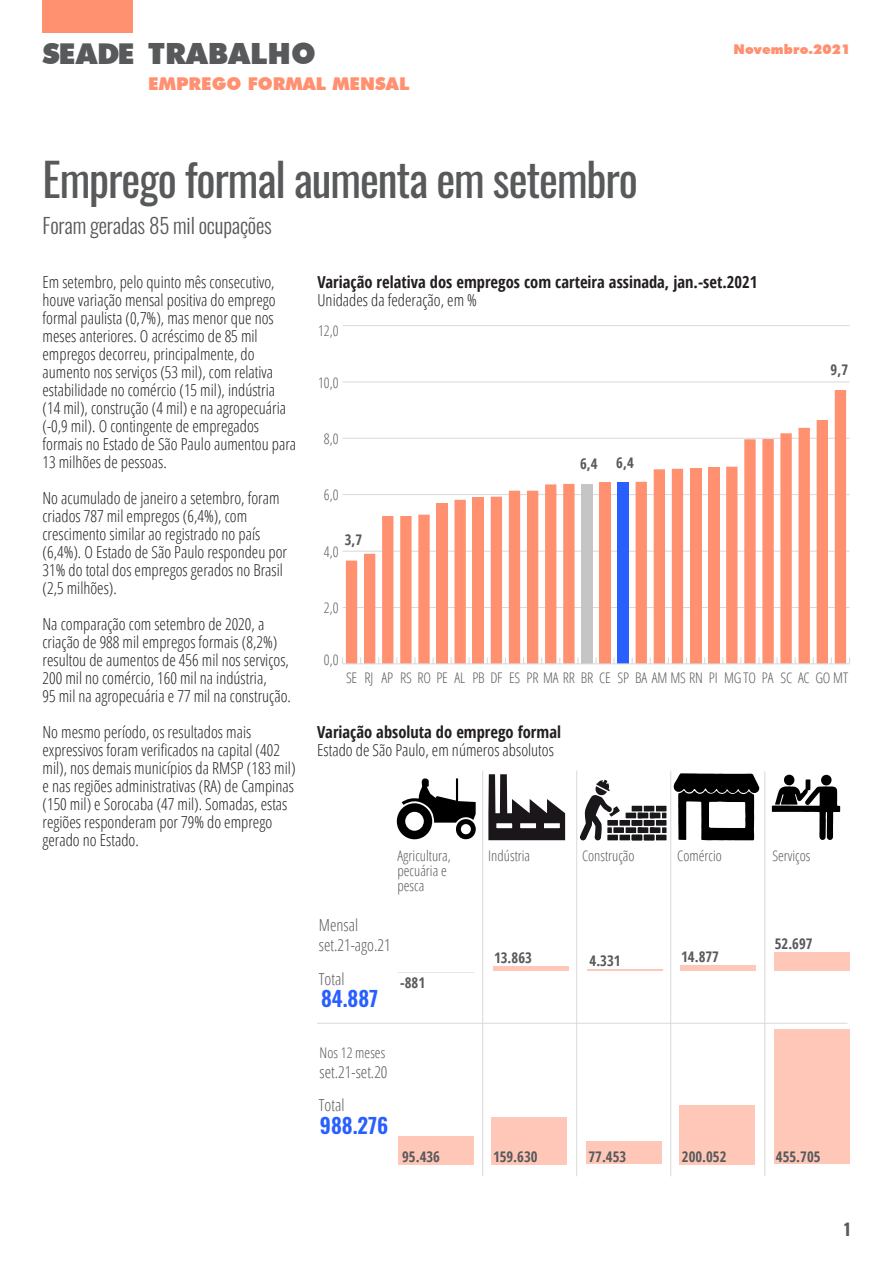
<style>
.page{position:relative;width:893px;height:1263px;background:#fff}
.page>*{position:absolute;margin:0;border:0;box-sizing:border-box;transform-origin:0 0}
.t1{font:45px "Oswald";letter-spacing:-.025em;color:#58595b}
.t2{font:900 29.25px "Futura BT";letter-spacing:.005em;color:#58595b}
.t3{font:900 28.65px "Futura BT";letter-spacing:-.03em;color:#58595b}
.t4{font:300 21px "Oswald";letter-spacing:-.01em;color:#58595b}
.t5{font:600 21px "Oswald";color:#2a5fff}
.t6{font:900 17.7px "Futura BT";letter-spacing:.005em;color:#ff9070}
.t7{font:300 16.5px/18px "Open Sans Condensed";color:#231f20}
.t8{font:700 16.5px "Open Sans Condensed";color:#231f20}
.t9{font:300 16.5px/33.9px "Open Sans Condensed";color:#58595b}
.t10{font:16.5px "Oswald";color:#58595b}
.t11{font:300 14.7px/15px "Open Sans Condensed";color:#58595b}
.t12{font:700 14.7px "Open Sans Condensed";color:#58595b}
.t13{font:300 14.55px "Open Sans Condensed";letter-spacing:-.01em;color:#58595b}
.t14{font:700 14.55px "Open Sans Condensed";color:#58595b}
.t15{font:900 13.5px "Futura BT";letter-spacing:.005em;color:#ff9070}
</style>
<div class="page">
<div style="left:43px;top:0;width:90px;height:33px;background:#ff9070"></div>
<hr style="left:342px;top:325px;width:507px;height:1px;background:#d9d9d9">
<hr style="left:342px;top:381px;width:507px;height:1px;background:#d9d9d9">
<hr style="left:342px;top:438px;width:507px;height:1px;background:#d9d9d9">
<hr style="left:342px;top:494px;width:507px;height:1px;background:#d9d9d9">
<hr style="left:342px;top:551px;width:507px;height:1px;background:#d9d9d9">
<hr style="left:342px;top:607px;width:507px;height:1px;background:#d9d9d9">
<svg style="left:346px;top:390px;width:500px;height:273px"></svg>
<hr style="left:342px;top:663px;width:507px;height:1px;background:#d9d9d9">
<svg style="left:776px;top:657px;width:2px;height:6px"></svg>
<svg style="left:758px;top:657px;width:2px;height:6px"></svg>
<svg style="left:613px;top:657px;width:2px;height:6px"></svg>
<svg style="left:595px;top:657px;width:2px;height:6px"></svg>
<svg style="left:397px;top:778px;width:79px;height:61px"></svg>
<svg style="left:772px;top:775px;width:68px;height:65px"></svg>
<div style="left:821px;top:775px;width:10px;height:11px;background:#000;border-radius:50%"></div>
<svg style="left:673px;top:773px;width:87px;height:67px"></svg>
<svg style="left:488px;top:774px;width:77px;height:66px"></svg>
<div style="left:496px;top:822px;width:17px;height:7px;background:#fff"></div>
<div style="left:495px;top:822px;width:19px;height:8px;border:2px solid #1a161a"></div>
<div style="left:519px;top:822px;width:18px;height:7px;background:#fff"></div>
<div style="left:519px;top:822px;width:18px;height:8px;border:2px solid #1a161a"></div>
<div style="left:543px;top:822px;width:18px;height:7px;background:#fff"></div>
<div style="left:542px;top:822px;width:19px;height:8px;border:2px solid #1a161a"></div>
<div style="left:619px;top:835px;width:11px;height:5px;background:#1a171b"></div>
<div style="left:613px;top:827px;width:11px;height:6px;background:#1a171b"></div>
<div style="left:626px;top:827px;width:10px;height:6px;background:#1a171b"></div>
<div style="left:619px;top:820px;width:11px;height:6px;background:#1a171b"></div>
<div style="left:626px;top:813px;width:10px;height:5px;background:#1a171b"></div>
<div style="left:632px;top:835px;width:10px;height:5px;background:#1a171b"></div>
<div style="left:638px;top:827px;width:10px;height:6px;background:#1a171b"></div>
<div style="left:632px;top:820px;width:10px;height:6px;background:#1a171b"></div>
<div style="left:638px;top:813px;width:10px;height:5px;background:#1a171b"></div>
<div style="left:644px;top:835px;width:10px;height:5px;background:#1a171b"></div>
<div style="left:650px;top:827px;width:10px;height:6px;background:#1a171b"></div>
<div style="left:644px;top:820px;width:10px;height:6px;background:#1a171b"></div>
<div style="left:656px;top:835px;width:10px;height:5px;background:#1a171b"></div>
<div style="left:656px;top:820px;width:10px;height:6px;background:#1a171b"></div>
<div style="left:632px;top:806px;width:10px;height:5px;background:#1a171b"></div>
<div style="left:644px;top:806px;width:10px;height:5px;background:#1a171b"></div>
<div style="left:656px;top:806px;width:10px;height:5px;background:#1a171b"></div>
<svg style="left:662px;top:827px;width:4px;height:6px"></svg>
<div style="left:650px;top:813px;width:10px;height:5px;background:#1a171b"></div>
<svg style="left:662px;top:813px;width:4px;height:5px"></svg>
<svg style="left:580px;top:780px;width:40px;height:60px"></svg>
<hr style="left:482px;top:771px;width:1px;height:405px;background:#d9d9d9">
<hr style="left:576px;top:771px;width:1px;height:405px;background:#d9d9d9">
<hr style="left:670px;top:771px;width:1px;height:405px;background:#d9d9d9">
<hr style="left:764px;top:771px;width:1px;height:405px;background:#d9d9d9">
<hr style="left:317px;top:1023px;width:531px;height:1px;background:#d9d9d9">
<div style="left:398px;top:1136px;width:76px;height:28px;background:#ffc7b8"></div>
<div style="left:491px;top:1117px;width:76px;height:47px;background:#ffc7b8"></div>
<div style="left:586px;top:1141px;width:75px;height:23px;background:#ffc7b8"></div>
<div style="left:679px;top:1105px;width:76px;height:59px;background:#ffc7b8"></div>
<div style="left:774px;top:1029px;width:75px;height:135px;background:#ffc7b8"></div>
<div style="left:493px;top:966px;width:76px;height:5px;background:#ffc7b8"></div>
<hr style="left:588px;top:969px;width:75px;height:2px;background:#ffc7b8">
<div style="left:680px;top:965px;width:76px;height:6px;background:#ffc7b8"></div>
<div style="left:774px;top:952px;width:75px;height:19px;background:#ffc7b8"></div>
<hr style="left:399px;top:972px;width:75px;height:1px;background:#e6e6e6">
<h3 class="t3" style="left:43px;top:36px;width:93px">SEADE</h3>
<h2 class="t2" style="left:148px;top:35px;width:169px">TRABALHO</h2>
<p class="t6" style="left:148px;top:73px;width:263px">EMPREGO FORMAL MENSAL</p>
<h1 class="t1" style="left:43px;top:140px;width:597px">Emprego formal aumenta em setembro</h1>
<p class="t4" style="left:43px;top:207px;width:231px">Foram geradas 85 mil ocupações</p>
<p class="t15" style="left:734px;top:41px;width:118px">Novembro.2021</p>
<p class="t7" style="left:43px;top:272px;width:255px">Em setembro, pelo quinto mês consecutivo, houve variação mensal positiva do emprego formal paulista (0,7%), mas menor que nos meses anteriores. O acréscimo de 85 mil empregos decorreu, principalmente, do aumento nos serviços (53 mil), com relativa estabilidade no comércio (15 mil), indústria (14 mil), construção (4 mil) e na agropecuária (-0,9 mil). O contingente de empregados formais no Estado de São Paulo aumentou para 13 milhões de pessoas.</p>
<p class="t7" style="left:43px;top:488px;width:246px">No acumulado de janeiro a setembro, foram criados 787 mil empregos (6,4%), com crescimento similar ao registrado no país (6,4%). O Estado de São Paulo respondeu por 31% do total dos empregos gerados no Brasil (2,5 milhões).</p>
<p class="t7" style="left:43px;top:615px;width:250px">Na comparação com setembro de 2020, a criação de 988 mil empregos formais (8,2%) resultou de aumentos de 456 mil nos serviços, 200 mil no comércio, 160 mil na indústria,<br>95 mil na agropecuária e 77 mil na construção.</p>
<p class="t7" style="left:43px;top:723px;width:255px">No mesmo período, os resultados mais expressivos foram verificados na capital (402 mil), nos demais municípios da RMSP (183 mil) e nas regiões administrativas (RA) de Campinas (150 mil) e Sorocaba (47 mil). Somadas, estas regiões responderam por 79% do emprego gerado no Estado.</p>
<p class="t8" style="left:317px;top:270px;width:441px">Variação relativa dos empregos com carteira assinada, jan.-set.2021</p>
<p class="t7" style="left:317px;top:290px;width:161px">Unidades da federação, em %</p>
<p class="t13" style="left:318px;top:320px;width:22px">12,0</p>
<p class="t13" style="left:318px;top:372px;width:22px">10,0</p>
<p class="t13" style="left:324px;top:429px;width:16px">8,0</p>
<p class="t13" style="left:324px;top:485px;width:16px">6,0</p>
<p class="t14" style="left:345px;top:530px;width:19px">3,7</p>
<p class="t13" style="left:324px;top:541px;width:16px">4,0</p>
<p class="t13" style="left:324px;top:598px;width:16px">2,0</p>
<p class="t13" style="left:324px;top:650px;width:16px">0,0</p>
<p class="t14" style="left:580px;top:453px;width:19px">6,4</p>
<p class="t14" style="left:616px;top:452px;width:19px">6,4</p>
<p class="t14" style="left:831px;top:359px;width:19px">9,7</p>
<p class="t13" style="left:346px;top:667px;width:504px">SE RJ AP RS RO PE AL PB DF ES PR MA RR BR CE SP BA AM MS RN PI MG TO PA SC AC GO MT</p>
<p class="t8" style="left:317px;top:720px;width:245px">Variação absoluta do emprego formal</p>
<p class="t7" style="left:317px;top:740px;width:238px">Estado de São Paulo, em números absolutos</p>
<p class="t11" style="left:397px;top:848px;width:55px">Agricultura, pecuária e pesca</p>
<p class="t11" style="left:488px;top:848px;width:43px">Indústria</p>
<p class="t11" style="left:582px;top:848px;width:54px">Construção</p>
<p class="t11" style="left:677px;top:848px;width:46px">Comércio</p>
<p class="t11" style="left:772px;top:848px;width:40px">Serviços</p>
<p class="t9" style="left:319px;top:908px;width:41px">Mensal</p>
<p class="t9" style="left:319px;top:928px;width:73px">set.21-ago.21<br>Total</p>
<p class="t5" style="left:321px;top:980px;width:59px">84.887</p>
<p class="t12" style="left:400px;top:972px;width:26px">-881</p>
<p class="t12" style="left:494px;top:947px;width:39px">13.863</p>
<p class="t12" style="left:590px;top:950px;width:33px">4.331</p>
<p class="t12" style="left:681px;top:946px;width:39px">14.877</p>
<p class="t12" style="left:775px;top:933px;width:39px">52.697</p>
<p class="t11" style="left:320px;top:1044px;width:67px">Nos 12 meses</p>
<p class="t9" style="left:320px;top:1054px;width:69px">set.21-set.20</p>
<p class="t9" style="left:319px;top:1087px;width:27px">Total</p>
<p class="t5" style="left:320px;top:1107px;width:70px">988.276</p>
<p class="t12" style="left:402px;top:1146px;width:39px">95.436</p>
<p class="t12" style="left:493px;top:1146px;width:46px">159.630</p>
<p class="t12" style="left:588px;top:1146px;width:39px">77.453</p>
<p class="t12" style="left:682px;top:1146px;width:46px">200.052</p>
<p class="t12" style="left:776px;top:1146px;width:46px">455.705</p>
<p class="t10" style="left:844px;top:1214px;width:8px">1</p>
</div>
